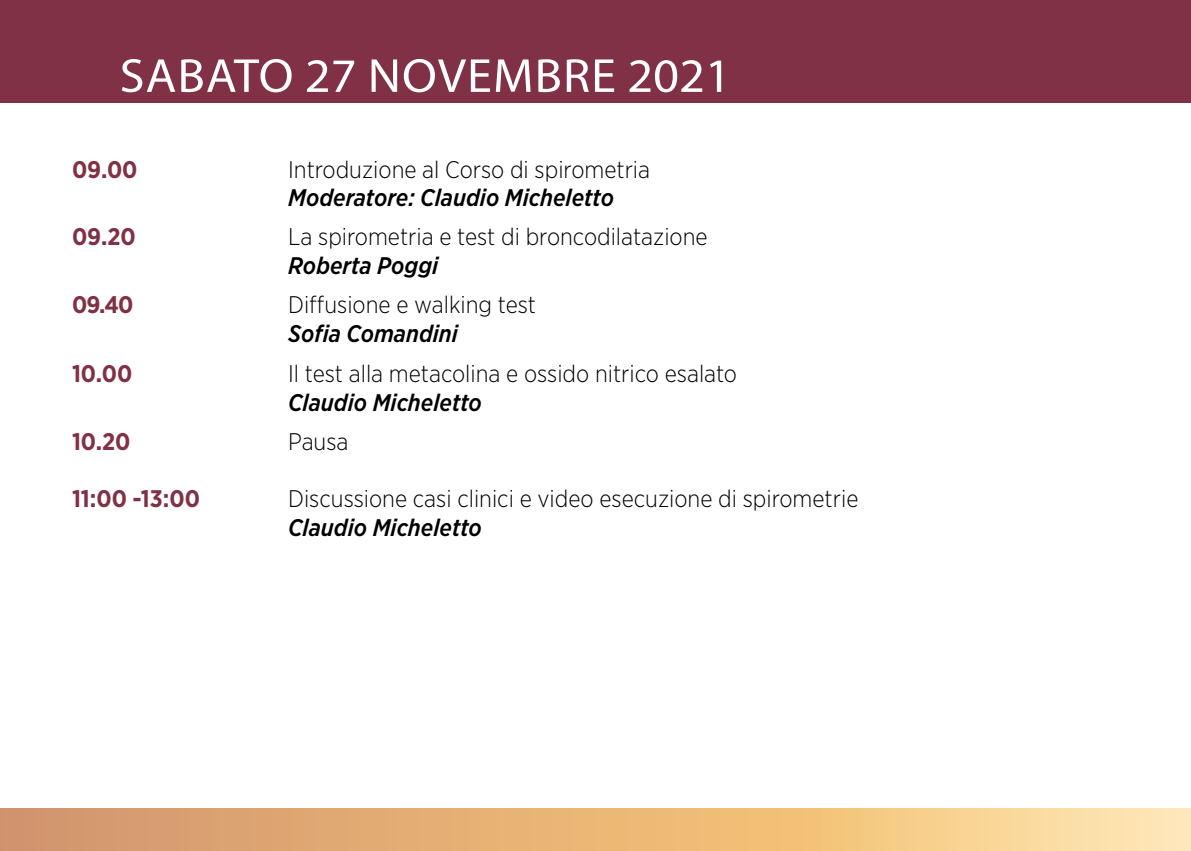
<style>
.page{position:relative;width:1191px;height:851px;background:#fff}
.page>*{position:absolute;margin:0;border:0;box-sizing:border-box;transform-origin:0 0}
.t1{font:48px "Myriad Pro";letter-spacing:.02em;color:#fff;scale:1.05 1}
.t2{font:300 24px "Gotham Narrow";color:#000}
.t3{font:italic 500 24px "Gotham Narrow";color:#000}
.t4{font:700 24px "Gotham Narrow";color:#813146}
</style>
<div class="page">
<div style="left:0;top:0;width:1191px;height:102px;background:#813146"></div>
<svg style="left:0;top:808px;width:1191px;height:42px;background:#e9b97f"></svg>
<h1 class="t1" style="left:120px;top:46px;width:583px">SABATO 27 NOVEMBRE 2021</h1>
<p class="t4" style="left:72px;top:154px;width:67px">09.00</p>
<p class="t2" style="left:288px;top:154px;width:363px">Introduzione al Corso di spirometria</p>
<p class="t3" style="left:288px;top:183px;width:327px">Moderatore: Claudio Micheletto</p>
<p class="t4" style="left:72px;top:221px;width:65px">09.20</p>
<p class="t2" style="left:288px;top:222px;width:421px">La spirometria e test di broncodilatazione</p>
<p class="t3" style="left:288px;top:250px;width:152px">Roberta Poggi</p>
<p class="t4" style="left:72px;top:289px;width:63px">09.40</p>
<p class="t2" style="left:288px;top:290px;width:249px">Diffusione e walking test</p>
<p class="t3" style="left:288px;top:318px;width:171px">Sofia Comandini</p>
<p class="t4" style="left:72px;top:358px;width:62px">10.00</p>
<p class="t2" style="left:288px;top:358px;width:450px">Il test alla metacolina e ossido nitrico esalato</p>
<p class="t3" style="left:288px;top:387px;width:195px">Claudio Micheletto</p>
<p class="t4" style="left:72px;top:425px;width:60px">10.20</p>
<p class="t2" style="left:288px;top:426px;width:62px">Pausa</p>
<p class="t4" style="left:72px;top:483px;width:129px">11:00 -13:00</p>
<p class="t2" style="left:288px;top:484px;width:572px">Discussione casi clinici e video esecuzione di spirometrie</p>
<p class="t3" style="left:288px;top:512px;width:195px">Claudio Micheletto</p>
</div>
